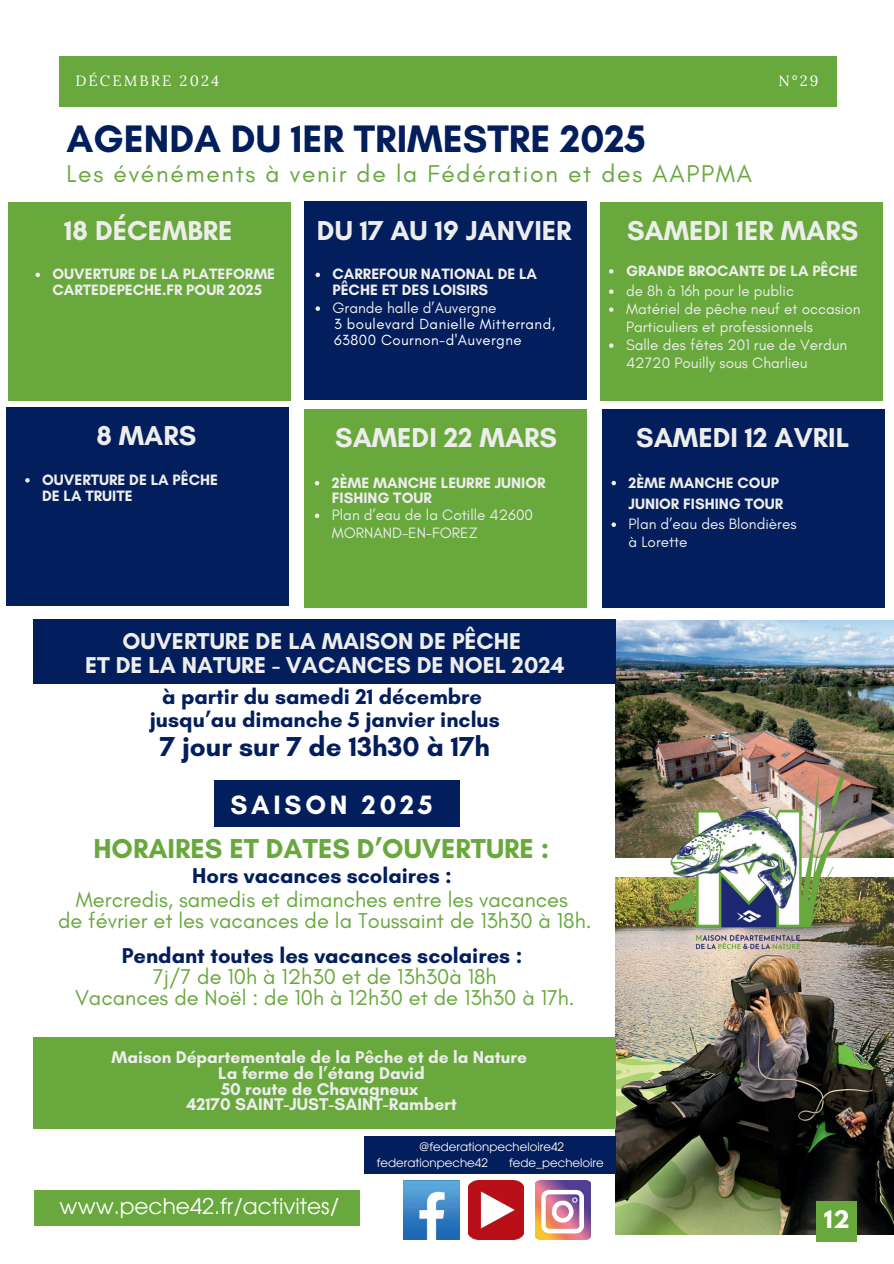
<style>
.page{position:relative;width:894px;height:1264px;background:#fff}
.page>*{position:absolute;margin:0;border:0;box-sizing:border-box;transform-origin:0 0}
.t1{font:700 39px "Glacial Indifference";color:#031e5c}
.t2{font:700 27.9px "Glacial Indifference";color:#ededeb}
.t3{font:700 27.9px "Glacial Indifference";color:#68a83d}
.t4{font:700 27.9px "Glacial Indifference";color:#031e5c}
.t5{font:700 27px "Glacial Indifference";letter-spacing:.14em;color:#fff}
.t6{font:24.6px "Glacial Indifference";letter-spacing:.07em;color:#68a83d}
.t7{font:700 23.4px/24px "Glacial Indifference";color:#ededeb;text-align:center}
.t8{font:21.9px/21.5px "Glacial Indifference";color:#68a83d;text-align:center}
.t9{font:700 21.9px/22.4px "Glacial Indifference";color:#031e5c;text-align:center}
.t10{font:21.75px "ITC Avant Garde Pro";color:#fff}
.t11{font:700 21.45px "League Spartan";color:#fff}
.t12{font:700 17.4px/15.8px "Glacial Indifference";color:#ededeb;text-align:center}
.t13{font:15.3px/18px "Glacial Indifference";color:#ededeb}
.t14{font:700 15.3px/15.8px "Glacial Indifference";color:#ededeb}
.t15{font:15px/15.8px "Glacial Indifference";letter-spacing:.03em;color:#fff}
.t16{font:14.85px "Lora";letter-spacing:.14em;color:#fff}
.t17{font:11.7px/15.6px "ITC Avant Garde Pro";color:#fff}
</style>
<div class="page">
<div style="left:304px;top:409px;width:282px;height:198px;background:#68a83d"></div>
<div style="left:600px;top:202px;width:282px;height:198px;background:#68a83d"></div>
<div style="left:304px;top:202px;width:282px;height:198px;background:#031e5c"></div>
<div style="left:8px;top:202px;width:282px;height:198px;background:#68a83d"></div>
<div style="left:59px;top:56px;width:776px;height:51px;background:#68a83d"></div>
<div style="left:602px;top:409px;width:282px;height:198px;background:#031e5c"></div>
<img style="left:615px;top:878px;width:278px;height:356px">
<img style="left:615px;top:620px;width:278px;height:237px">
<div style="left:34px;top:1037px;width:581px;height:92px;background:#68a83d"></div>
<img style="left:404px;top:1180px;width:55px;height:59px">
<img style="left:468px;top:1180px;width:55px;height:59px">
<img style="left:535px;top:1180px;width:55px;height:59px">
<div style="left:34px;top:1189px;width:325px;height:36px;background:#68a83d"></div>
<div style="left:364px;top:1135px;width:251px;height:38px;background:#031e5c"></div>
<img style="left:642px;top:755px;width:214px;height:204px">
<svg style="left:315px;top:272px;width:5px;height:5px"></svg>
<svg style="left:315px;top:306px;width:5px;height:5px"></svg>
<svg style="left:315px;top:481px;width:4px;height:4px"></svg>
<svg style="left:315px;top:513px;width:4px;height:5px"></svg>
<svg style="left:611px;top:481px;width:5px;height:4px"></svg>
<svg style="left:611px;top:522px;width:5px;height:5px"></svg>
<svg style="left:609px;top:269px;width:4px;height:4px"></svg>
<svg style="left:609px;top:289px;width:4px;height:5px"></svg>
<svg style="left:609px;top:307px;width:4px;height:5px"></svg>
<svg style="left:609px;top:343px;width:4px;height:5px"></svg>
<svg style="left:35px;top:272px;width:5px;height:5px"></svg>
<div style="left:34px;top:619px;width:581px;height:65px;background:#031e5c"></div>
<div style="left:816px;top:1201px;width:40px;height:40px;background:#68a83d"></div>
<div style="left:214px;top:780px;width:245px;height:46px;background:#031e5c"></div>
<div style="left:6px;top:407px;width:282px;height:198px;background:#031e5c"></div>
<svg style="left:25px;top:478px;width:5px;height:4px"></svg>
<p class="t16" style="left:75px;top:69px;width:145px">DÉCEMBRE 2024</p>
<p class="t16" style="left:778px;top:69px;width:42px">N°29</p>
<h1 class="t1" style="left:66px;top:115px;width:580px">AGENDA DU 1ER TRIMESTRE 2025</h1>
<h3 class="t6" style="left:66px;top:160px;width:687px">Les événéments à venir de la Fédération et des AAPPMA</h3>
<h2 class="t2" style="left:626px;top:213px;width:233px">SAMEDI 1ER MARS</h2>
<p class="t14" style="left:626px;top:263px;width:233px">GRANDE BROCANTE DE LA PÊCHE</p>
<p class="t13" style="left:626px;top:282px;width:236px">de 8h à 16h pour le public<br>Matériel de pêche neuf et occasion<br>Particuliers et professionnels<br>Salle des fêtes 201 rue de Verdun<br>42720 Pouilly sous Charlieu</p>
<h2 class="t2" style="left:64px;top:213px;width:170px">18 DÉCEMBRE</h2>
<p class="t14" style="left:52px;top:266px;width:224px">OUVERTURE DE LA PLATEFORME<br>CARTEDEPECHE.FR POUR 2025</p>
<h2 class="t2" style="left:317px;top:213px;width:256px">DU 17 AU 19 JANVIER</h2>
<p class="t14" style="left:332px;top:266px;width:206px">CARREFOUR NATIONAL DE LA<br>PÊCHE ET DES LOISIRS</p>
<p class="t13" style="left:332px;top:299px;width:165px">Grande halle d’Auvergne</p>
<p class="t15" style="left:334px;top:316px;width:222px">3 boulevard Danielle Mitterrand,<br>63800 Cournon-d'Auvergne</p>
<h2 class="t2" style="left:96px;top:418px;width:101px">8 MARS</h2>
<p class="t14" style="left:42px;top:471px;width:177px">OUVERTURE DE LA PÊCHE<br>DE LA TRUITE</p>
<h2 class="t2" style="left:335px;top:420px;width:223px">SAMEDI 22 MARS</h2>
<p class="t14" style="left:332px;top:474px;width:215px">2ÈME MANCHE LEURRE JUNIOR<br>FISHING TOUR</p>
<p class="t13" style="left:332px;top:506px;width:203px">Plan d’eau de la Cotille 42600<br>MORNAND-EN-FOREZ</p>
<h2 class="t2" style="left:636px;top:420px;width:215px">SAMEDI 12 AVRIL</h2>
<p class="t14" style="left:628px;top:471px;width:156px;line-height:21.3px">2ÈME MANCHE COUP<br>JUNIOR FISHING TOUR</p>
<p class="t13" style="left:628px;top:515px;width:169px">Plan d’eau des Blondières à Lorette</p>
<h3 class="t7" style="left:85px;top:628px;width:481px">OUVERTURE DE LA MAISON DE PÊCHE<br>ET DE LA NATURE - VACANCES DE NOEL 2024</h3>
<h3 class="t9" style="left:150px;top:685px;width:351px">à partir du samedi 21 décembre jusqu’au dimanche 5 janvier inclus</h3>
<h2 class="t4" style="left:160px;top:729px;width:331px">7 jour sur 7 de 13h30 à 17h</h2>
<h3 class="t5" style="left:230px;top:787px;width:204px">SAISON 2025</h3>
<h2 class="t3" style="left:93px;top:830px;width:457px">HORAIRES ET DATES D’OUVERTURE :</h2>
<h3 class="t9" style="left:192px;top:864px;width:261px">Hors vacances scolaires :</h3>
<h3 class="t8" style="left:58px;top:889px;width:535px">Mercredis, samedis et dimanches entre les vacances<br>de février et les vacances de la Toussaint de 13h30 à 18h.</h3>
<h3 class="t9" style="left:122px;top:943px;width:402px">Pendant toutes les vacances scolaires :</h3>
<h3 class="t8" style="left:75px;top:966px;width:501px">7j/7 de 10h à 12h30 et de 13h30à 18h<br>Vacances de Noël : de 10h à 12h30 et de 13h30 à 17h.</h3>
<p class="t12" style="left:112px;top:1049px;width:417px">Maison Départementale de la Pêche et de la Nature<br>La ferme de l’étang David<br>50 route de Chavagneux<br>42170 SAINT-JUST-SAINT-Rambert</p>
<h3 class="t10" style="left:60px;top:1191px;width:281px">www.peche42.fr/activites/</h3>
<p class="t17" style="left:509px;top:1138px;width:96px;text-indent:-90px">@federationpecheloire42 fede_pecheloire</p>
<p class="t17" style="left:377px;top:1154px;width:112px">federationpeche42</p>
<h3 class="t11" style="left:823px;top:1202px;width:27px">12</h3>
</div>
